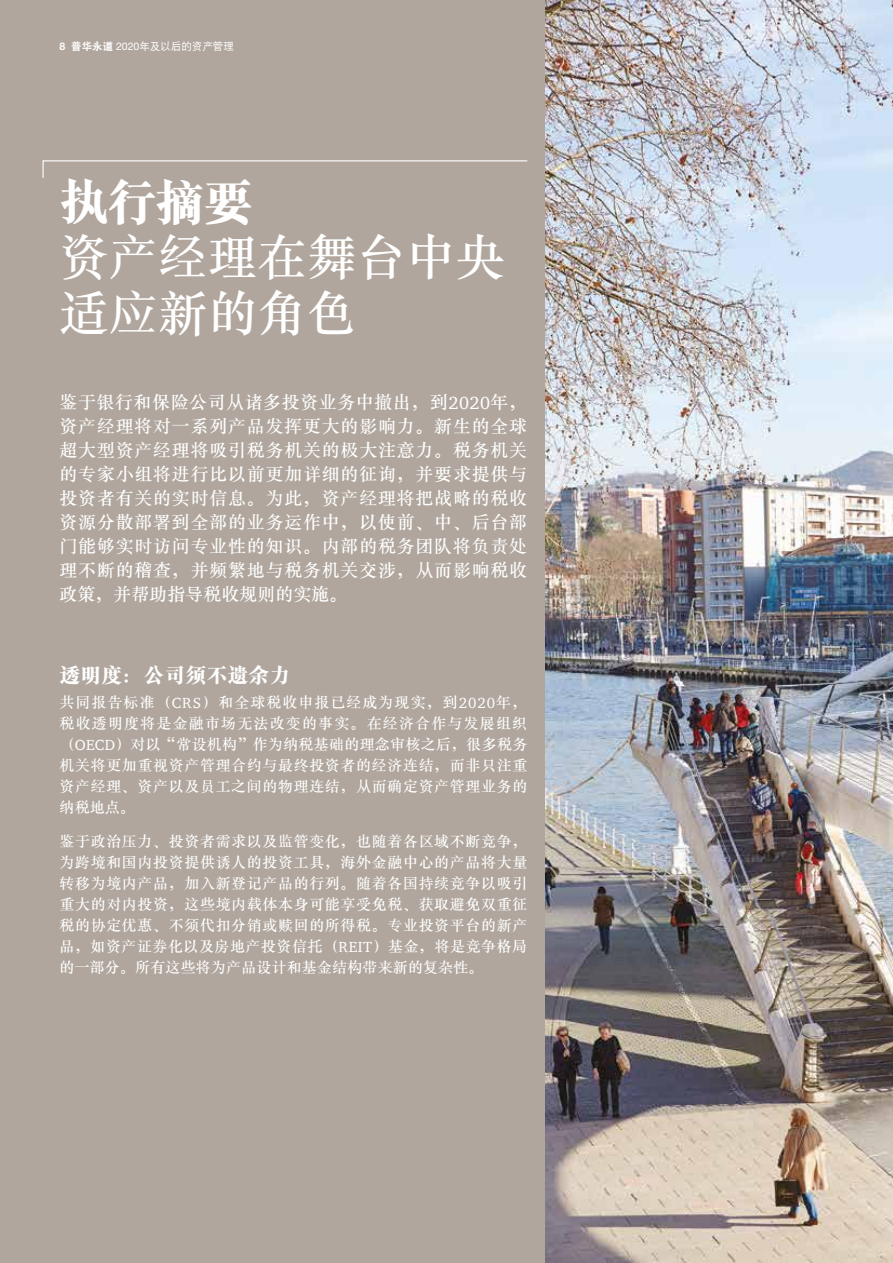
<style>
.page{position:relative;width:893px;height:1263px;background:#fff}
.page>*{position:absolute;margin:0;border:0;box-sizing:border-box;transform-origin:0 0}
.t1{font:500 49.5px/55.5px "M Sung GB";color:#fff}
.t2{font:800 49.5px "M Sung GB";color:#fff}
.t3{font:800 21px "M Sung GB";color:#fff}
.t4{font:500 18px/24px "M Sung GB";letter-spacing:.04em;color:#fff;text-align:justify}
.t5{font:500 15px/21px "M Sung GB";letter-spacing:.035em;color:#fff;text-align:justify}
.t6{font:10.5px "DFP Hei W5";color:#fff}
.s1{font-family:"Helvetica Neue";font-weight:700}
.s2{font-family:"DFP Hei W9"}
.s3{font-family:"Helvetica Neue"}
.s4{font-family:"ITC Charter Com";font-weight:400}
</style>
<div class="page">
<img style="left:544px;top:0;width:349px;height:1263px">
<div style="left:0;top:0;width:544px;height:1263px;background:#b0a69d"></div>
<svg style="left:42px;top:160px;width:486px;height:18px"></svg>
<p class="t6" style="left:60px;top:41px;width:176px"><span class="s1">8</span> <span class="s2">普华永道</span> <span class="s3">2020</span>年及以后的资产管理</p>
<h1 class="t2" style="left:60px;top:178px;width:195px">执行摘要</h1>
<h1 class="t1" style="left:60px;top:233px;width:447px">资产经理在舞台中央适应新的角色</h1>
<p class="t4" style="left:60px;top:391px;width:469px">鉴于银行和保险公司从诸多投资业务中撤出，到<span class="s4">2020</span>年，资产经理将对一系列产品发挥更大的影响力。新生的全球超大型资产经理将吸引税务机关的极大注意力。税务机关的专家小组将进行比以前更加详细的征询，并要求提供与投资者有关的实时信息。为此，资产经理将把战略的税收资源分散部署到全部的业务运作中，以使前、中、后台部门能够实时访问专业性的知识。内部的税务团队将负责处理不断的稽查，并频繁地与税务机关交涉，从而影响税收政策，并帮助指导税收规则的实施。</p>
<h2 class="t3" style="left:60px;top:664px;width:232px">透明度：公司须不遗余力</h2>
<p class="t5" style="left:60px;top:692px;width:469px">共同报告标准（<span class="s4">CRS</span>）和全球税收申报已经成为现实，到<span class="s4">2020</span>年，税收透明度将是金融市场无法改变的事实。在经济合作与发展组织（<span class="s4">OECD</span>）对以“常设机构”作为纳税基础的理念审核之后，很多税务机关将更加重视资产管理合约与最终投资者的经济连结，而非只注重资产经理、资产以及员工之间的物理连结，从而确定资产管理业务的纳税地点。</p>
<p class="t5" style="left:60px;top:831px;width:469px">鉴于政治压力、投资者需求以及监管变化，也随着各区域不断竞争，为跨境和国内投资提供诱人的投资工具，海外金融中心的产品将大量转移为境内产品，加入新登记产品的行列。随着各国持续竞争以吸引重大的对内投资，这些境内载体本身可能享受免税、获取避免双重征税的协定优惠、不须代扣分销或赎回的所得税。专业投资平台的新产品，如资产证券化以及房地产投资信托（<span class="s4">REIT</span>）基金，将是竞争格局的一部分。所有这些将为产品设计和基金结构带来新的复杂性。</p>
</div>
